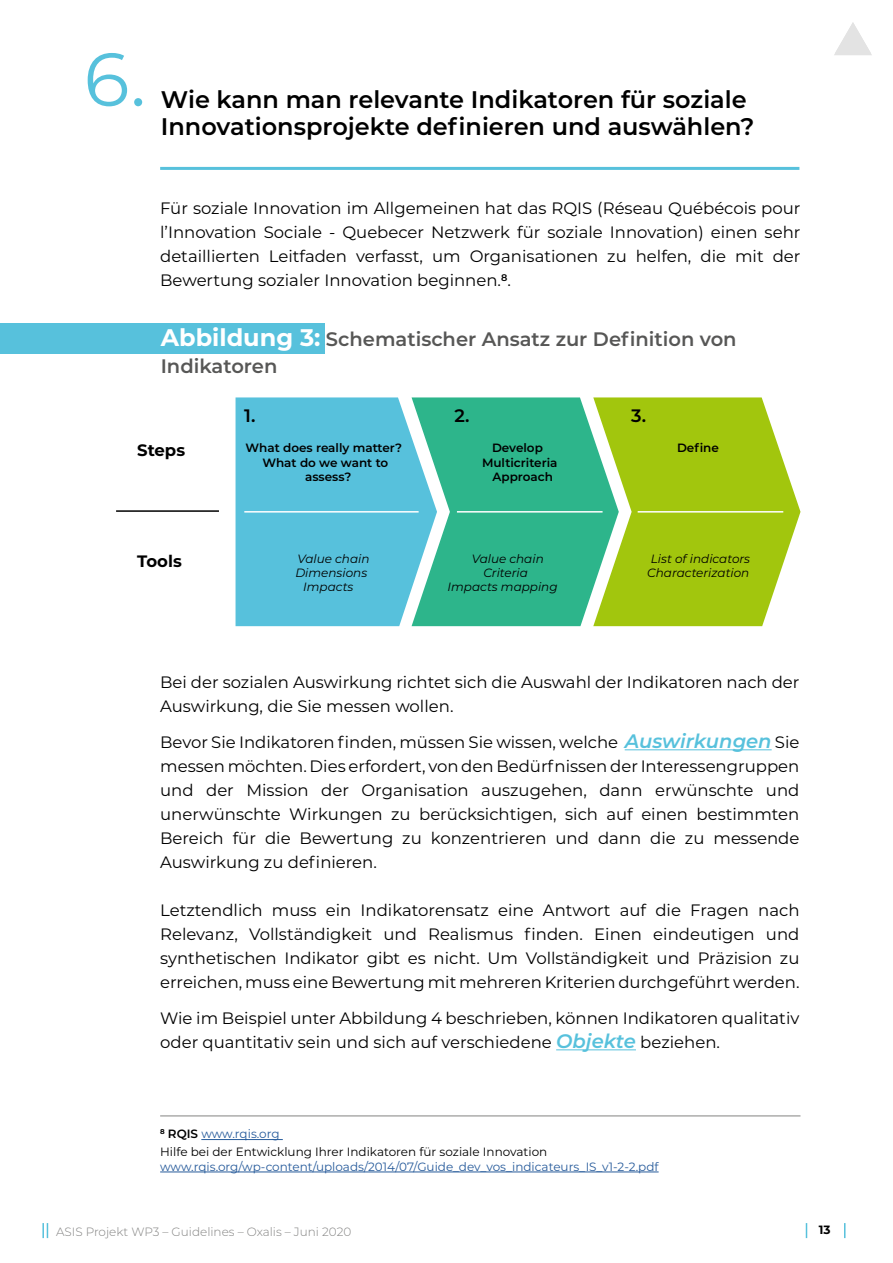
<style>
.page{position:relative;width:893px;height:1263px;background:#fff}
.page>*{position:absolute;margin:0;border:0;box-sizing:border-box;transform-origin:0 0}
.t1{font:75px "Montserrat";color:#57c1dc}
.t2{font:600 24px/27px "Montserrat";color:#000}
.t3{font:600 19.5px/27px "Montserrat";color:#575756}
.t4{font:600 18px "Montserrat";color:#000}
.t5{font:16.5px/24px "Montserrat";color:#000;text-align:justify}
.t6{font:700 16.5px "Montserrat";color:#000}
.t7{font:italic 12px/14.4px "Montserrat";color:#000;text-align:center}
.t8{font:12px "Montserrat";color:#275b9b}
.t9{font:600 12px/14.4px "Montserrat";color:#000;text-align:center}
.t10{font:12px/18px "Montserrat";color:#000}
.t11{font:300 12px "Montserrat";color:#838382}
.t12{font:700 12px "Montserrat";color:#000}
.s1{font-weight:700;font-size:24px;color:#fff}
.s2{font-weight:600;font-style:italic;font-size:19.5px;color:#57c1dc}
.s3{font-weight:600}
.s4{color:#275b9b}
</style>
<div class="page">
<div style="left:0;top:323px;width:324px;height:31px;background:#57c1dc"></div>
<div style="left:437px;top:397px;width:156px;height:229px;background:#2db58b"></div>
<svg style="left:593px;top:397px;width:207px;height:229px;background:#aacd35"></svg>
<svg style="left:236px;top:397px;width:201px;height:229px;background:#5ec3da"></svg>
<svg style="left:844px;top:1223px;width:1px;height:15px"></svg>
<svg style="left:42px;top:1223px;width:6px;height:15px"></svg>
<svg style="left:806px;top:1223px;width:1px;height:15px"></svg>
<hr style="left:625px;top:749px;width:147px;height:1px;background:#57c1dc">
<hr style="left:556px;top:1049px;width:80px;height:1px;background:#57c1dc">
<hr style="left:244px;top:511px;width:175px;height:2px;background:#fff">
<hr style="left:116px;top:510px;width:103px;height:2px;background:#000">
<hr style="left:457px;top:511px;width:146px;height:2px;background:#fff">
<hr style="left:638px;top:511px;width:145px;height:2px;background:#fff">
<hr style="left:160px;top:167px;width:639px;height:3px;background:#57c1dc">
<hr style="left:160px;top:1116px;width:640px;height:1px;background:#838382">
<hr style="left:201px;top:1139px;width:82px;height:1px;background:#275b9b">
<hr style="left:160px;top:1172px;width:499px;height:1px;background:#275b9b">
<svg style="left:834px;top:22px;width:38px;height:33px"></svg>
<h1 class="t1" style="left:84px;top:28px;width:64px">6.</h1>
<h2 class="t2" style="left:161px;top:85px;width:595px">Wie kann man relevante Indikatoren für soziale<br>Innovationsprojekte definieren und auswählen?</h2>
<p class="t5" style="left:160px;top:196px;width:642px">Für soziale Innovation im Allgemeinen hat das RQIS (Réseau Québécois pour l’Innovation Sociale - Quebecer Netzwerk für soziale Innovation) einen sehr detaillierten Leitfaden verfasst, um Organisationen zu helfen, die mit der Bewertung sozialer Innovation beginnen.<sup>8</sup>.</p>
<p class="t3" style="left:161px;top:324px;width:577px"><span class="s1">Abbildung 3:</span> Schematischer Ansatz zur Definition von<br>Indikatoren</p>
<p class="t4" style="left:244px;top:403px;width:13px">1.</p>
<p class="t4" style="left:454px;top:403px;width:17px">2.</p>
<p class="t4" style="left:631px;top:403px;width:16px">3.</p>
<p class="t6" style="left:137px;top:439px;width:49px">Steps</p>
<p class="t6" style="left:137px;top:549px;width:46px">Tools</p>
<p class="t9" style="left:246px;top:440px;width:158px">What does really matter?</p>
<p class="t9" style="left:262px;top:454px;width:127px">What do we want to</p>
<p class="t9" style="left:305px;top:469px;width:48px">assess?</p>
<p class="t7" style="left:298px;top:551px;width:73px">Value chain</p>
<p class="t7" style="left:295px;top:565px;width:73px">Dimensions</p>
<p class="t7" style="left:303px;top:580px;width:52px">Impacts</p>
<p class="t9" style="left:482px;top:440px;width:77px">Develop<br>Multicriteria<br>Approach</p>
<p class="t9" style="left:677px;top:440px;width:43px">Define</p>
<p class="t7" style="left:472px;top:551px;width:73px">Value chain</p>
<p class="t7" style="left:483px;top:565px;width:46px">Criteria</p>
<p class="t7" style="left:448px;top:580px;width:112px">Impacts mapping</p>
<p class="t7" style="left:647px;top:551px;width:105px">List of indicators<br>Characterization</p>
<p class="t5" style="left:160px;top:669px;width:641px">Bei der sozialen Auswirkung richtet sich die Auswahl der Indikatoren nach der<br>Auswirkung, die Sie messen wollen.</p>
<p class="t5" style="left:160px;top:729px;width:641px">Bevor Sie Indikatoren finden, müssen Sie wissen, welche <span class="s2">Auswirkungen</span> Sie messen möchten. Dies erfordert, von den Bedürfnissen der Interessengruppen und der Mission der Organisation auszugehen, dann erwünschte und unerwünschte Wirkungen zu berücksichtigen, sich auf einen bestimmten Bereich für die Bewertung zu konzentrieren und dann die zu messende Auswirkung zu definieren.</p>
<p class="t5" style="left:160px;top:897px;width:641px">Letztendlich muss ein Indikatorensatz eine Antwort auf die Fragen nach Relevanz, Vollständigkeit und Realismus finden. Einen eindeutigen und synthetischen Indikator gibt es nicht. Um Vollständigkeit und Präzision zu erreichen, muss eine Bewertung mit mehreren Kriterien durchgeführt werden.</p>
<p class="t5" style="left:160px;top:1005px;width:641px">Wie im Beispiel unter Abbildung 4 beschrieben, können Indikatoren qualitativ oder quantitativ sein und sich auf verschiedene <span class="s2">Objekte</span> beziehen.</p>
<p class="t10" style="left:160px;top:1125px;width:389px"><sup>8</sup> <span class="s3">RQIS</span> <span class="s4">www.rqis.org<br></span>Hilfe bei der Entwicklung Ihrer Indikatoren für soziale Innovation</p>
<p class="t8" style="left:160px;top:1158px;width:500px">www.rqis.org/wp-content/uploads/2014/07/Guide_dev_vos_indicateurs_IS_v1-2-2.pdf</p>
<p class="t11" style="left:56px;top:1224px;width:297px">ASIS Projekt WP3 – Guidelines – Oxalis – Juni 2020</p>
<p class="t12" style="left:819px;top:1221px;width:13px">13</p>
</div>
